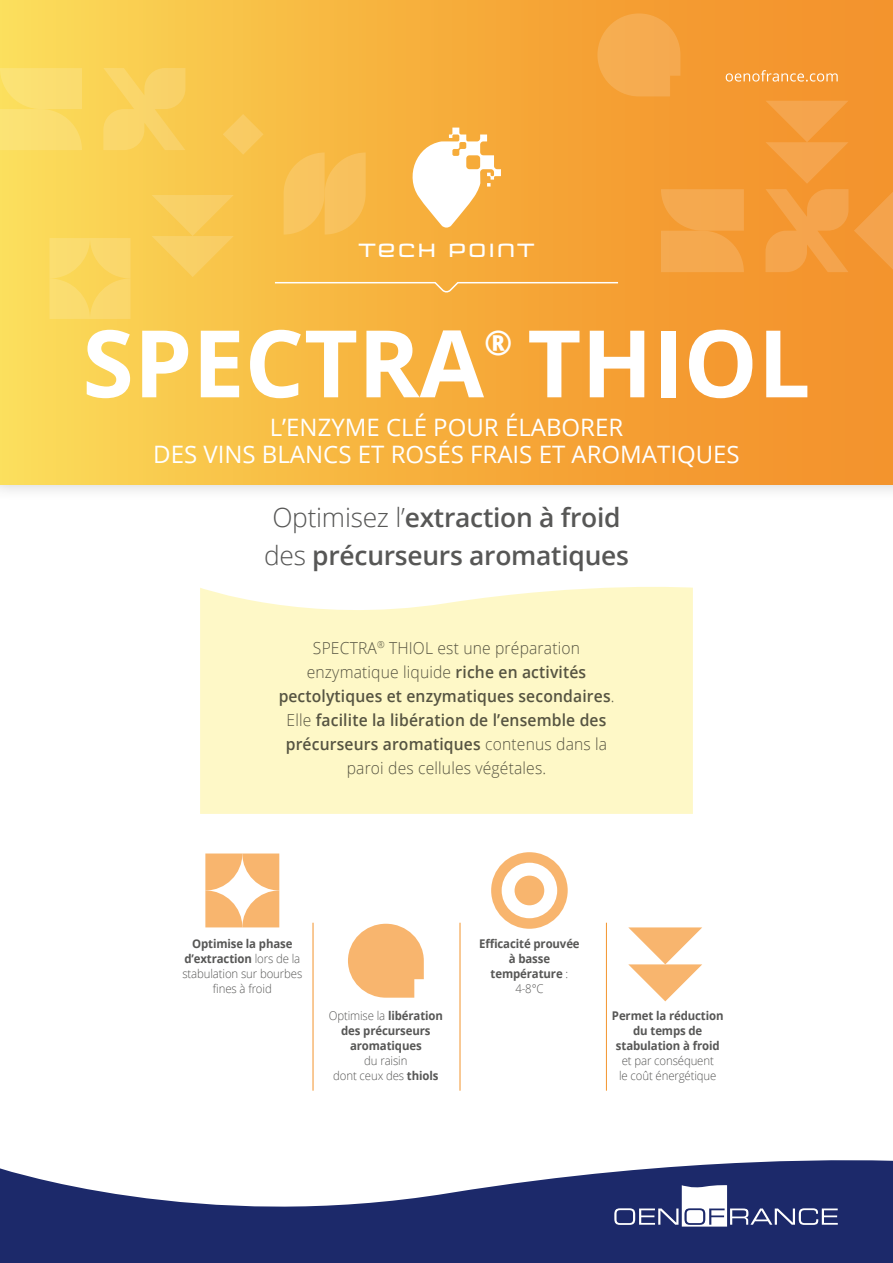
<style>
.page{position:relative;width:893px;height:1263px;background:#fff}
.page>*{position:absolute;margin:0;border:0;box-sizing:border-box;transform-origin:0 0}
.t1{font:700 93.3px "Open Sans";color:#fff}
.t2{font:700 34.05px "Open Sans";color:#fff}
.t3{font:600 26.4px/37.2px "Open Sans";letter-spacing:-.01em;color:#575756;text-align:center}
.t4{font:24px/27px "Open Sans";color:#fff;text-align:center}
.t5{font:18px "Armchair Modern OT C Gauge";letter-spacing:.1em;color:#fff}
.t6{font:600 16.5px/24px "Open Sans";letter-spacing:.01em;color:#575756;text-align:center;scale:.95 1}
.t7{font:700 12px/15px "Open Sans";letter-spacing:-.01em;color:#575756;text-align:center;scale:.95 1}
.t8{font:300 12px/15px "Open Sans";letter-spacing:-.01em;color:#575756;text-align:center;scale:.95 1}
.s1{font-weight:300}
.s2{font-weight:700}
</style>
<div class="page">
<div style="left:0;top:0;width:893px;height:502px;background:#000;opacity:.2"></div>
<div style="left:0;top:0;width:893px;height:485px;background:linear-gradient(to right,#fbd857,#f38a26)"></div>
<div style="left:200px;top:587px;width:493px;height:227px;background:#fef8c7"></div>
<hr style="left:313px;top:923px;width:1px;height:168px;background:#f3942d">
<hr style="left:460px;top:923px;width:1px;height:168px;background:#f3942d">
<hr style="left:606px;top:923px;width:1px;height:168px;background:#f3942d">
<svg style="left:205px;top:853px;width:74px;height:74px"></svg>
<svg style="left:628px;top:927px;width:74px;height:74px"></svg>
<svg style="left:854px;top:189px;width:39px;height:83px"></svg>
<svg style="left:765px;top:101px;width:83px;height:171px"></svg>
<svg style="left:597px;top:13px;width:83px;height:83px"></svg>
<svg style="left:661px;top:189px;width:83px;height:83px"></svg>
<svg style="left:152px;top:195px;width:82px;height:82px"></svg>
<svg style="left:223px;top:114px;width:41px;height:41px"></svg>
<svg style="left:103px;top:68px;width:82px;height:82px"></svg>
<svg style="left:284px;top:152px;width:82px;height:83px"></svg>
<svg style="left:0;top:68px;width:82px;height:82px"></svg>
<svg style="left:50px;top:238px;width:80px;height:81px"></svg>
<svg style="left:726px;top:70px;width:112px;height:12px"></svg>
<svg style="left:405px;top:128px;width:96px;height:100px"></svg>
<svg style="left:273px;top:281px;width:346px;height:13px"></svg>
<svg style="left:0;top:1160px;width:893px;height:103px;fill:#1c296a"></svg>
<svg style="left:614px;top:1184px;width:224px;height:42px"></svg>
<svg style="left:491px;top:852px;width:77px;height:77px"></svg>
<div style="left:515px;top:876px;width:29px;height:29px;background:#f8b56e;border-radius:50%"></div>
<svg style="left:348px;top:924px;width:76px;height:74px"></svg>
<p class="t5" style="left:358px;top:238px;width:178px">TECH POINT</p>
<h1 class="t1" style="left:82px;top:298px;width:403px">SPECTRA</h1>
<h2 class="t2" style="left:484px;top:319px;width:30px">®</h2>
<h1 class="t1" style="left:527px;top:298px;width:285px">THIOL</h1>
<h3 class="t4" style="left:153px;top:413px;width:588px">L’ENZYME CLÉ POUR ÉLABORER<br>DES VINS BLANCS ET ROSÉS FRAIS ET AROMATIQUES</h3>
<h3 class="t3" style="left:264px;top:499px;width:366px"><span class="s1">Optimisez l’</span>extraction à froid <span class="s1">des</span> précurseurs aromatiques</h3>
<p class="t6" style="left:278px;top:635px;width:355px"><span class="s1">SPECTRA</span><sup>®</sup> <span class="s1">THIOL est une préparation enzymatique liquide</span> riche en activités pectolytiques et enzymatiques secondaires<span class="s1">.<br>Elle</span> facilite la libération de l’ensemble des précurseurs aromatiques <span class="s1">contenus dans la paroi des cellules végétales.</span></p>
<p class="t8" style="left:182px;top:935px;width:128px"><span class="s2">Optimise la phase d’extraction</span> lors de la stabulation sur bourbes fines à froid</p>
<p class="t7" style="left:479px;top:935px;width:107px">Efficacité prouvée à basse température <span class="s1">:<br>4-8°C</span></p>
<p class="t7" style="left:329px;top:1008px;width:122px"><span class="s1">Optimise la</span> libération des précurseurs aromatiques</p>
<p class="t8" style="left:333px;top:1053px;width:112px">du raisin<br>dont ceux des <span class="s2">thiols</span></p>
<p class="t7" style="left:612px;top:1008px;width:119px">Permet la réduction du temps de stabulation à froid</p>
<p class="t8" style="left:619px;top:1053px;width:104px;text-align:left">et par conséquent le coût énergétique</p>
</div>
